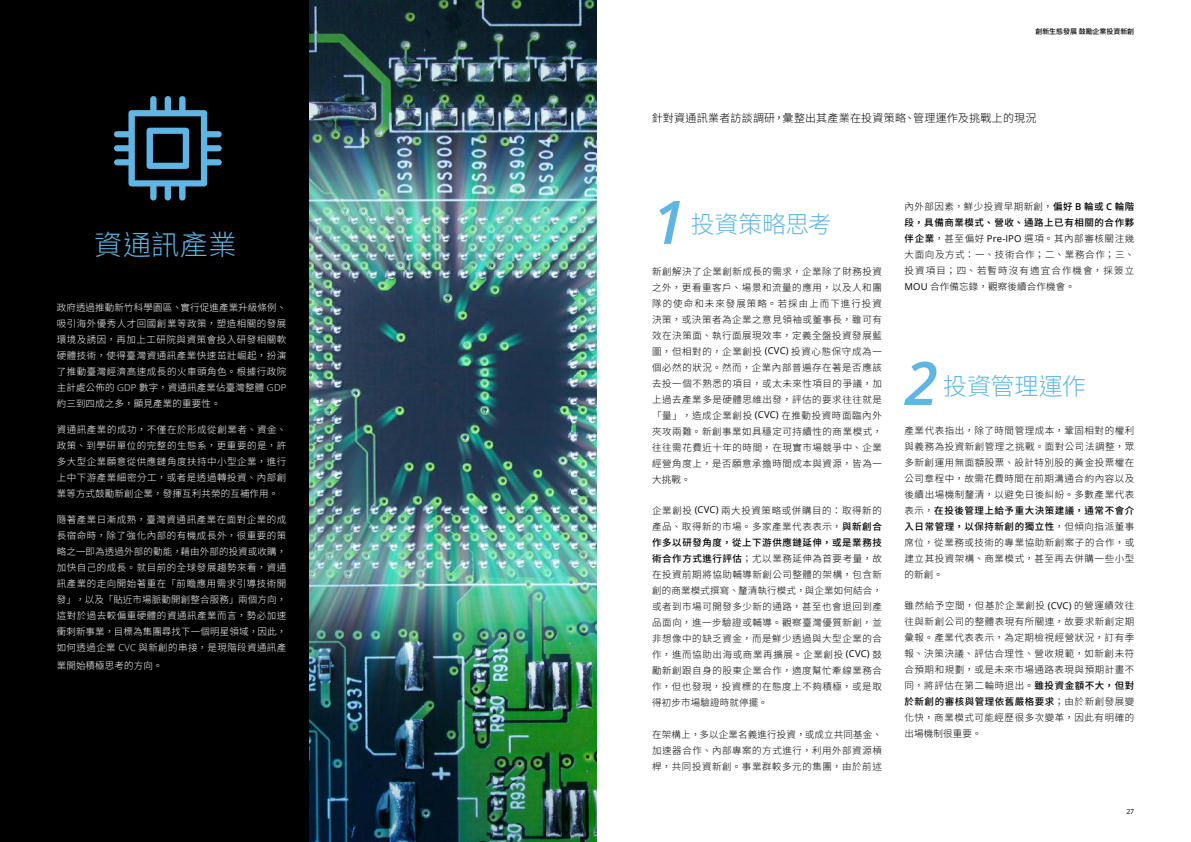
<style>
.page{position:relative;width:1191px;height:842px;background:#fff}
.page>*{position:absolute;margin:0;border:0;box-sizing:border-box;transform-origin:0 0}
.t1{font:italic 600 60px "Open Sans";color:#60b5e3}
.t2{font:300 28px "Noto Sans CJ Ktc";letter-spacing:.02em;color:#60b5e3}
.t3{font:300 24px "Noto Sans CJ Ktc";letter-spacing:-.01em;color:#60b5e3}
.t4{font:300 11px "Noto Sans CJ Ktc";letter-spacing:.025em;color:#000}
.t5{font:300 9.5px/16px "Noto Sans CJ Ktc";letter-spacing:.055em;color:#000;text-align:justify}
.t6{font:300 9.5px/16px "Noto Sans CJ Ktc";letter-spacing:.015em;color:#fff;text-align:justify}
.t7{font:500 7px "Noto Sans CJ Ktc";letter-spacing:-.01em;color:#000}
.t8{font:7px "Open Sans";color:#000}
.s1{font-family:"Open Sans"}
.s2{font-family:"Open Sans";font-weight:400}
.s3{font-weight:500}
.s4{font-family:"Open Sans";font-weight:600}
</style>
<div class="page">
<div style="left:0;top:0;width:595px;height:842px;background:#000"></div>
<img style="left:309px;top:0;width:288px;height:842px">
<svg style="left:114px;top:96px;width:108px;height:104px"></svg>
<h2 class="t2" style="left:94px;top:229px;width:144px">資通訊產業</h2>
<p class="t6" style="left:57px;top:300px;width:231px">政府透過推動新竹科學園區、實行促進產業升級條例、吸引海外優秀人才回國創業等政策，塑造相關的發展環境及誘因，再加上工研院與資策會投入研發相關軟硬體技術，使得臺灣資通訊產業快速茁壯崛起，扮演了推動臺灣經濟高速成長的火車頭角色。根據行政院主計處公佈的 <span class="s1">GDP</span> 數字，資通訊產業佔臺灣整體 <span class="s1">GDP</span>約三到四成之多，顯見產業的重要性。</p>
<p class="t6" style="left:57px;top:422px;width:231px">資通訊產業的成功，不僅在於形成從創業者、資金、政策、到學研單位的完整的生態系，更重要的是，許多大型企業願意從供應鏈角度扶持中小型企業，進行上中下游產業細密分工，或者是透過轉投資、內部創業等方式鼓勵新創企業，發揮互利共榮的互補作用。</p>
<p class="t6" style="left:57px;top:512px;width:231px">隨著產業日漸成熟，臺灣資通訊產業在面對企業的成長宿命時，除了強化內部的有機成長外，很重要的策略之一即為透過外部的動能，藉由外部的投資或收購，加快自己的成長。就目前的全球發展趨勢來看，資通訊產業的走向開始著重在「前瞻應用需求引導技術開發」，以及「貼近市場脈動開創整合服務」兩個方向，這對於過去較偏重硬體的資通訊產業而言，勢必加速衝刺新事業，目標為集團尋找下一個明星領域，因此，如何透過企業 <span class="s1">CVC</span> 與新創的串接，是現階段資通訊產</p>
<p class="t6" style="left:57px;top:657px;width:107px">業開始積極思考的方向。</p>
<p class="t7" style="left:1035px;top:28px;width:100px">創新生態發展鼓勵企業投資新創</p>
<p class="t4" style="left:652px;top:112px;width:386px">針對資通訊業者訪談調研，彙整出其產業在投資策略、管理運作及挑戰上的現況</p>
<h1 class="t1" style="left:652px;top:181px;width:35px">1</h1>
<h3 class="t3" style="left:691px;top:211px;width:143px">投資策略思考</h3>
<p class="t5" style="left:652px;top:263px;width:231px">新創解決了企業創新成長的需求，企業除了財務投資之外，更看重客戶、場景和流量的應用，以及人和團隊的使命和未來發展策略。若採由上而下進行投資決策，或決策者為企業之意見領袖或董事長，雖可有效在決策面、執行面展現效率，定義全盤投資發展藍圖，但相對的，企業創投 <span class="s2">(CVC)</span> 投資心態保守成為一個必然的狀況。然而，企業內部普遍存在著是否應該去投一個不熟悉的項目，或太未來性項目的爭議，加上過去產業多是硬體思維出發，評估的要求往往就是「量」，造成企業創投 <span class="s2">(CVC)</span> 在推動投資時面臨內外夾攻兩難。新創事業如具穩定可持續性的商業模式，往往需花費近十年的時間，在現實市場競爭中、企業經營角度上，是否願意承擔時間成本與資源，皆為一大挑戰。</p>
<p class="t5" style="left:652px;top:502px;width:231px">企業創投 <span class="s2">(CVC)</span> 兩大投資策略或併購目的：取得新的產品、取得新的市場。多家產業代表表示，<span class="s3">與新創合作多以研發角度，從上下游供應鏈延伸，或是業務技術合作方式進行評估</span>；尤以業務延伸為首要考量，故在投資前期將協助輔導新創公司整體的架構，包含新創的商業模式撰寫、釐清執行模式，與企業如何結合，或者到市場可開發多少新的通路，甚至也會退回到產品面向，進一步驗證或輔導。觀察臺灣優質新創，並非想像中的缺乏資金，而是鮮少透過與大型企業的合作，進而協助出海或商業再擴展。企業創投 <span class="s2">(CVC)</span> 鼓勵新創跟自身的股東企業合作，適度幫忙牽線業務合作，但也發現，投資標的在態度上不夠積極，或是取得初步市場驗證時就停擺。</p>
<p class="t5" style="left:652px;top:726px;width:231px">在架構上，多以企業名義進行投資，或成立共同基金、加速器合作、內部專案的方式進行，利用外部資源槓桿，共同投資新創。事業群較多元的集團，由於前述</p>
<p class="t5" style="left:904px;top:199px;width:231px">內外部因素，鮮少投資早期新創，<span class="s3">偏好</span> <span class="s4">B</span> <span class="s3">輪或</span> <span class="s4">C</span> <span class="s3">輪階段，具備商業模式、營收、通路上已有相關的合作夥伴企業</span>，甚至偏好 <span class="s2">Pre-IPO</span> 選項。其內部審核關注幾大面向及方式：一、技術合作；二、業務合作；三、投資項目；四、若暫時沒有適宜合作機會，採簽立<span class="s2">MOU</span> 合作備忘錄，觀察後續合作機會。</p>
<h1 class="t1" style="left:904px;top:342px;width:35px">2</h1>
<h3 class="t3" style="left:943px;top:372px;width:144px">投資管理運作</h3>
<p class="t5" style="left:904px;top:423px;width:231px">產業代表指出，除了時間管理成本，鞏固相對的權利與義務為投資新創管理之挑戰。面對公司法調整，眾多新創運用無面額股票、設計特別股的黃金投票權在公司章程中，故需花費時間在前期溝通合約內容以及後續出場機制釐清，以避免日後糾紛。多數產業代表表示，<span class="s3">在投後管理上給予重大決策建議，通常不會介入日常管理，以保持新創的獨立性</span>，但傾向指派董事席位，從業務或技術的專業協助新創案子的合作，或建立其投資架構、商業模式，甚至再去併購一些小型的新創。</p>
<p class="t5" style="left:904px;top:598px;width:231px">雖然給予空間，但基於企業創投 <span class="s2">(CVC)</span> 的營運績效往往與新創公司的整體表現有所關連，故要求新創定期彙報。產業代表表示，為定期檢視經營狀況，訂有季報、決策決議、評估合理性、營收規範，如新創未符合預期和規劃，或是未來市場通路表現與預期計畫不同，將評估在第二輪時退出。<span class="s3">雖投資金額不大，但對於新創的審核與管理依舊嚴格要求</span>；由於新創發展變化快，商業模式可能經歷很多次變革，因此有明確的出場機制很重要。</p>
<p class="t8" style="left:1126px;top:807px;width:9px">27</p>
</div>
